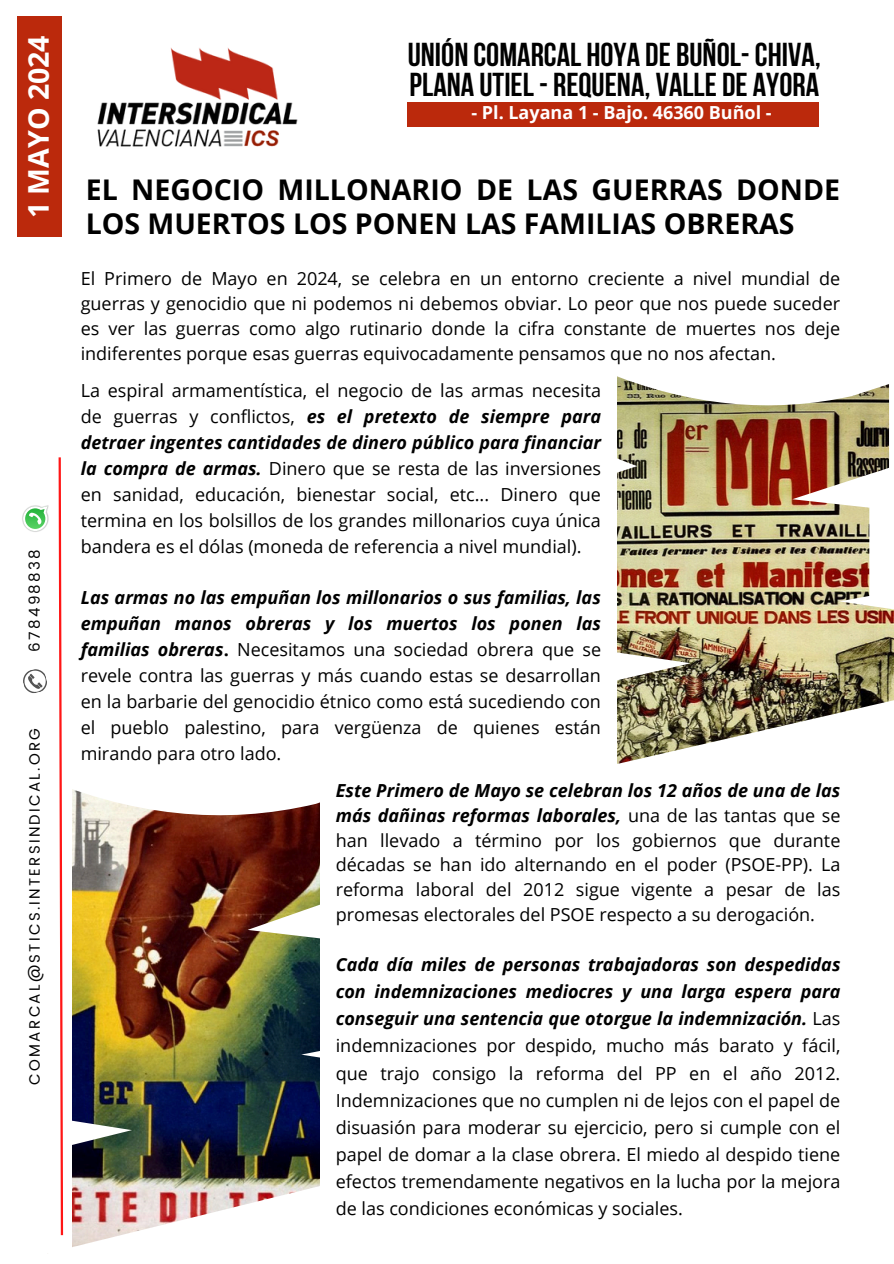
<style>
.page{position:relative;width:894px;height:1264px;background:#fff}
.page>*{position:absolute;margin:0;border:0;box-sizing:border-box;transform-origin:0 0}
.t1{font:700 33px/29.2px "Bebas Neue";color:#000}
.t2{font:700 28.5px/33.8px "Open Sans";color:#000}
.t3{font:700 28.5px "Open Sans";color:#fff}
.t4{font:18px/25.8px "Open Sans";color:#000;text-align:justify}
.t5{font:700 18px "Open Sans";color:#fff}
.t6{font:15px "Poppins";letter-spacing:.15em;color:#000}
.s1{font-weight:700;font-style:italic}
.s2{font-weight:700}
</style>
<div class="page">
<img style="left:97px;top:48px;width:201px;height:99px">
<div style="left:17px;top:17px;width:45px;height:220px;background:#bb290c"></div>
<svg style="left:23px;top:669px;width:24px;height:24px"></svg>
<img style="left:22px;top:505px;width:27px;height:27px">
<svg style="left:23px;top:506px;width:24px;height:25px"></svg>
<img style="left:617px;top:376px;width:276px;height:388px">
<img style="left:72px;top:789px;width:248px;height:458px">
<svg style="left:58px;top:457px;width:6px;height:779px"></svg>
<div style="left:407px;top:102px;width:411px;height:25px;background:#bb290c"></div>
<h4 class="t3" style="left:18px;top:218px;width:184px;rotate:-90deg">1 MAYO 2024</h4>
<p class="t6" style="left:26px;top:651px;width:103px;rotate:-90deg">678498838</p>
<p class="t6" style="left:26px;top:1084px;width:358px;rotate:-90deg">COMARCAL@STICS.INTERSINDICAL.ORG</p>
<p class="t1" style="left:407px;top:44px;width:414px">UNIÓN COMARCAL HOYA DE BUÑOL- CHIVA,<br>PLANA UTIEL - REQUENA, VALLE DE AYORA</p>
<p class="t5" style="left:471px;top:100px;width:301px">- Pl. Layana 1 - Bajo. 46360 Buñol -</p>
<p class="t2" style="left:86px;top:172px;width:755px">EL NEGOCIO MILLONARIO DE LAS GUERRAS DONDE<br>LOS MUERTOS LOS PONEN LAS FAMILIAS OBRERAS</p>
<p class="t4" style="left:81px;top:266px;width:760px;line-height:24.8px">El Primero de Mayo en 2024, se celebra en un entorno creciente a nivel mundial de guerras y genocidio que ni podemos ni debemos obviar. Lo peor que nos puede suceder es ver las guerras como algo rutinario donde la cifra constante de muertes nos deje indiferentes porque esas guerras equivocadamente pensamos que no nos afectan.</p>
<h1 class="t4" style="left:81px;top:377px;width:522px">La espiral armamentística, el negocio de las armas necesita de guerras y conflictos, <span class="s1">es el pretexto de siempre para detraer ingentes cantidades de dinero público para financiar la compra de armas.</span> Dinero que se resta de las inversiones en sanidad, educación, bienestar social, etc... Dinero que termina en los bolsillos de los grandes millonarios cuya única bandera es el dólas (moneda de referencia a nivel mundial).</h1>
<h3 class="t4" style="left:81px;top:584px;width:522px"><span class="s1">Las armas no las empuñan los millonarios o sus familias, las empuñan manos obreras y los muertos los ponen las familias obreras</span><span class="s2">.</span> Necesitamos una sociedad obrera que se revele contra las guerras y más cuando estas se desarrollan en la barbarie del genocidio étnico como está sucediendo con el pueblo palestino, para vergüenza de quienes están mirando para otro lado.</h3>
<p class="t4" style="left:335px;top:777px;width:506px;line-height:24.8px"><span class="s1">Este Primero de Mayo se celebran los 12 años de una de las más dañinas reformas laborales,</span> una de las tantas que se han llevado a término por los gobiernos que durante décadas se han ido alternando en el poder (PSOE-PP). La reforma laboral del 2012 sigue vigente a pesar de las promesas electorales del PSOE respecto a su derogación.</p>
<h4 class="t4" style="left:335px;top:950px;width:506px;line-height:27px"><span class="s1">Cada día miles de personas trabajadoras son despedidas con indemnizaciones mediocres y una larga espera para conseguir una sentencia que otorgue la indemnización.</span> Las indemnizaciones por despido, mucho más barato y fácil, que trajo consigo la reforma del PP en el año 2012.<br>Indemnizaciones que no cumplen ni de lejos con el papel de disuasión para moderar su ejercicio, pero si cumple con el papel de domar a la clase obrera. El miedo al despido tiene efectos tremendamente negativos en la lucha por la mejora de las condiciones económicas y sociales.</h4>
</div>
